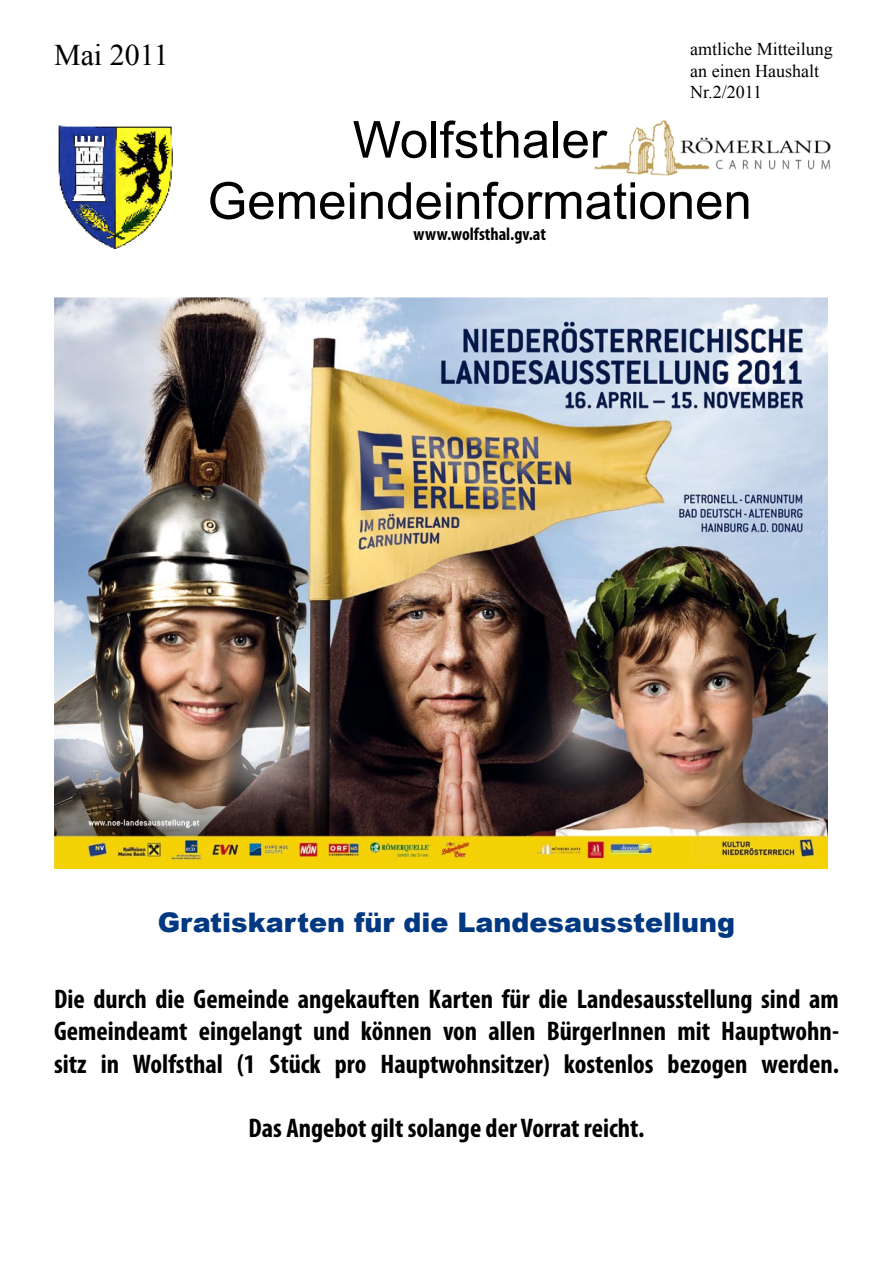
<style>
.page{position:relative;width:893px;height:1263px;background:#fff}
.page>*{position:absolute;margin:0;border:0;box-sizing:border-box;transform-origin:0 0}
.t1{font:51px/61.2px "Arial";color:#000;text-align:center}
.t2{font:30px "Times New Roman";color:#000}
.t3{font:700 condensed 27px/32.4px "Myriad Pro";color:#000;text-align:justify}
.t4{font:900 27px "Arial";color:#003882}
.t5{font:18px/21.6px "Times New Roman";color:#000}
.t6{font:700 condensed 18px "Myriad Pro";color:#000}
</style>
<div class="page">
<img style="left:54px;top:298px;width:774px;height:571px">
<img style="left:58px;top:125px;width:115px;height:124px">
<img style="left:594px;top:120px;width:237px;height:56px">
<p class="t2" style="left:54px;top:35px;width:116px">Mai 2011</p>
<p class="t5" style="left:690px;top:38px;width:144px">amtliche Mitteilung an einen Haushalt<br>Nr.2/2011</p>
<h1 class="t1" style="left:208px;top:110px;width:546px">Wolfsthaler<br>Gemeindeinformationen</h1>
<p class="t6" style="left:414px;top:223px;width:134px">www.wolfsthal.gv.at</p>
<p class="t4" style="left:158px;top:903px;width:579px">Gratiskarten für die Landesausstellung</p>
<p class="t3" style="left:54px;top:982px;width:786px">Die durch die Gemeinde angekauften Karten für die Landesausstellung sind am Gemeindeamt eingelangt und können von allen BürgerInnen mit Hauptwohn&shy;sitz in Wolfsthal (1 Stück pro Hauptwohnsitzer) kostenlos bezogen werden.</p>
<p class="t3" style="left:248px;top:1112px;width:398px">Das Angebot gilt solange der Vorrat reicht.</p>
</div>
